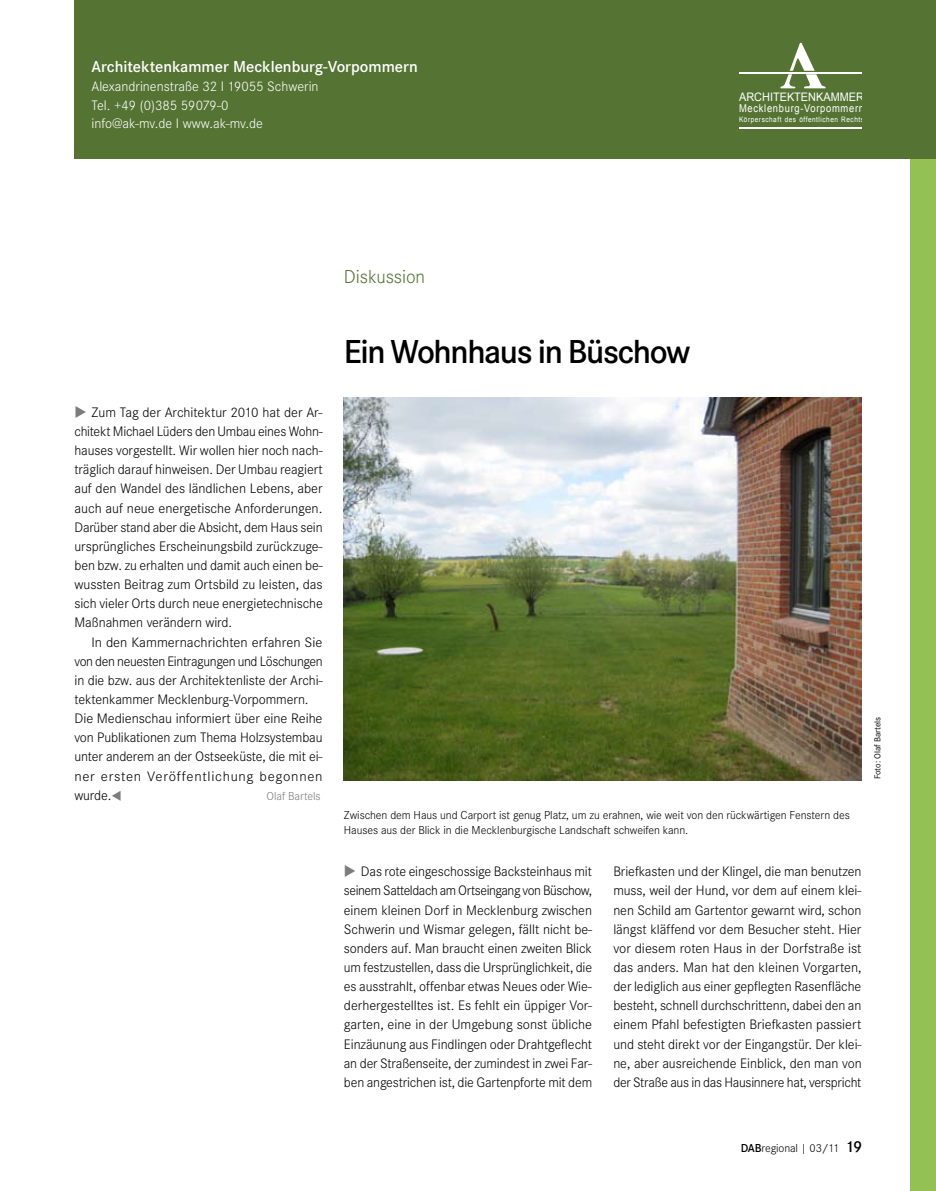
<style>
.page{position:relative;width:936px;height:1191px;background:#fff}
.page>*{position:absolute;margin:0;border:0;box-sizing:border-box;transform-origin:0 0}
.t1{font:600 34.5px "Corporate S";letter-spacing:-.04em;color:#000}
.t2{font:300 19.5px "Corporate S";letter-spacing:-.005em;color:#557434}
.t3{font:600 16.5px "Corporate S";color:#fff}
.t4{font:300 14.25px/19.2px "Corporate S";letter-spacing:-.01em;color:#000;text-align:justify}
.t5{font:300 14.25px/18.8px "Corporate S";color:#fff}
.t6{font:300 12px/15px "Corporate S";letter-spacing:-.005em;color:#000}
.t7{font:300 12px "Corporate S";letter-spacing:-.005em;color:#7b7c7e}
.t8{font:11.7px "Arial";color:#fff;scale:.93 1}
.t9{font:10.8px "Arial";letter-spacing:.075em;color:#fff;scale:.87 1}
.t10{font:9px "Corporate S";color:#000}
.t11{font:7.35px "Arial";letter-spacing:.085em;color:#fff;scale:.87 1}
.s1{color:#7b7c7e}
.s2{font-weight:600}
.s3{font-weight:600;font-size:16.5px}
</style>
<div class="page">
<div style="left:910px;top:0;width:25px;height:1191px;background:#94c154"></div>
<div style="left:74px;top:0;width:861px;height:159px;background:#557434"></div>
<hr style="left:739px;top:72px;width:122px;height:2px;background:#fff">
<hr style="left:739px;top:127px;width:122px;height:1px;background:#fff">
<svg style="left:780px;top:42px;width:46px;height:46px"></svg>
<img style="left:344px;top:398px;width:517px;height:382px">
<p class="t3" style="left:91px;top:57px;width:328px">Architektenkammer Mecklenburg-Vorpommern</p>
<p class="t5" style="left:91px;top:77px;width:229px">Alexandrinenstraße 32 I 19055 Schwerin<br>Tel. +49 (0)385 59079-0<br>info@ak-mv.de I www.ak-mv.de</p>
<p class="t8" style="left:739px;top:89px;width:136px">ARCHITEKTENKAMMER</p>
<p class="t9" style="left:739px;top:100px;width:145px">Mecklenburg-Vorpommern</p>
<p class="t11" style="left:739px;top:114px;width:145px">Körperschaft des öffentlichen Rechts</p>
<h2 class="t2" style="left:344px;top:265px;width:83px">Diskussion</h2>
<p class="t4" style="left:74px;top:403px;width:250px;text-indent:17px">Zum Tag der Architektur 2010 hat der Ar&shy;chitekt Michael Lüders den Umbau eines Wohn&shy;hauses vorgestellt. Wir wollen hier noch nach&shy;träglich darauf hinweisen. Der Umbau reagiert auf den Wandel des ländlichen Lebens, aber auch auf neue energetische Anforderungen.<br>Darüber stand aber die Absicht, dem Haus sein ursprüngliches Erscheinungsbild zurückzuge&shy;ben bzw. zu erhalten und damit auch einen be&shy;wussten Beitrag zum Ortsbild zu leisten, das sich vieler Orts durch neue energietechnische Maßnahmen verändern wird.</p>
<p class="t4" style="left:74px;top:632px;width:250px;text-align:left;text-indent:17px">In den Kammernachrichten erfahren Sie von den neuesten Eintragungen und Löschungen in die bzw. aus der Architektenliste der Archi&shy;tektenkammer Mecklenburg-Vorpommern.<br>Die Medienschau informiert über eine Reihe von Publikationen zum Thema Holzsystembau unter anderem an der Ostseeküste, die mit ei&shy;ner ersten Veröffentlichung begonnen wurde.<span class="s1">▼</span></p>
<p class="t7" style="left:266px;top:789px;width:55px">Olaf Bartels</p>
<h1 class="t1" style="left:344px;top:331px;width:348px">Ein Wohnhaus in Büschow</h1>
<p class="t10" style="left:872px;top:779px;width:64px;rotate:-90deg">Foto: Olaf Bartels</p>
<p class="t6" style="left:344px;top:807px;width:507px">Zwischen dem Haus und Carport ist genug Platz, um zu erahnen, wie weit von den rückwärtigen Fenstern des<br>Hauses aus der Blick in die Mecklenburgische Landschaft schweifen kann.</p>
<p class="t4" style="left:344px;top:862px;width:250px;text-indent:17px">Das rote eingeschossige Backsteinhaus mit seinem Satteldach am Ortseingang von Büschow, einem kleinen Dorf in Mecklenburg zwischen Schwerin und Wismar gelegen, fällt nicht be&shy;sonders auf. Man braucht einen zweiten Blick um festzustellen, dass die Ursprünglichkeit, die es ausstrahlt, offenbar etwas Neues oder Wie&shy;derhergestelltes ist. Es fehlt ein üppiger Vor&shy;garten, eine in der Umgebung sonst übliche Einzäunung aus Findlingen oder Drahtgeflecht an der Straßenseite, der zumindest in zwei Far&shy;ben angestrichen ist, die Gartenpforte mit dem</p>
<p class="t4" style="left:613px;top:862px;width:250px">Briefkasten und der Klingel, die man benutzen muss, weil der Hund, vor dem auf einem klei&shy;nen Schild am Gartentor gewarnt wird, schon längst kläffend vor dem Besucher steht. Hier vor diesem roten Haus in der Dorfstraße ist das anders. Man hat den kleinen Vorgarten, der lediglich aus einer gepflegten Rasenfläche besteht, schnell durchschrittenn, dabei den an einem Pfahl befestigten Briefkasten passiert und steht direkt vor der Eingangstür. Der klei&shy;ne, aber ausreichende Einblick, den man von der Straße aus in das Hausinnere hat, verspricht</p>
<p class="t6" style="left:740px;top:1140px;width:123px"><span class="s2">DAB</span>regional | 03/11 <span class="s3">19</span></p>
</div>
